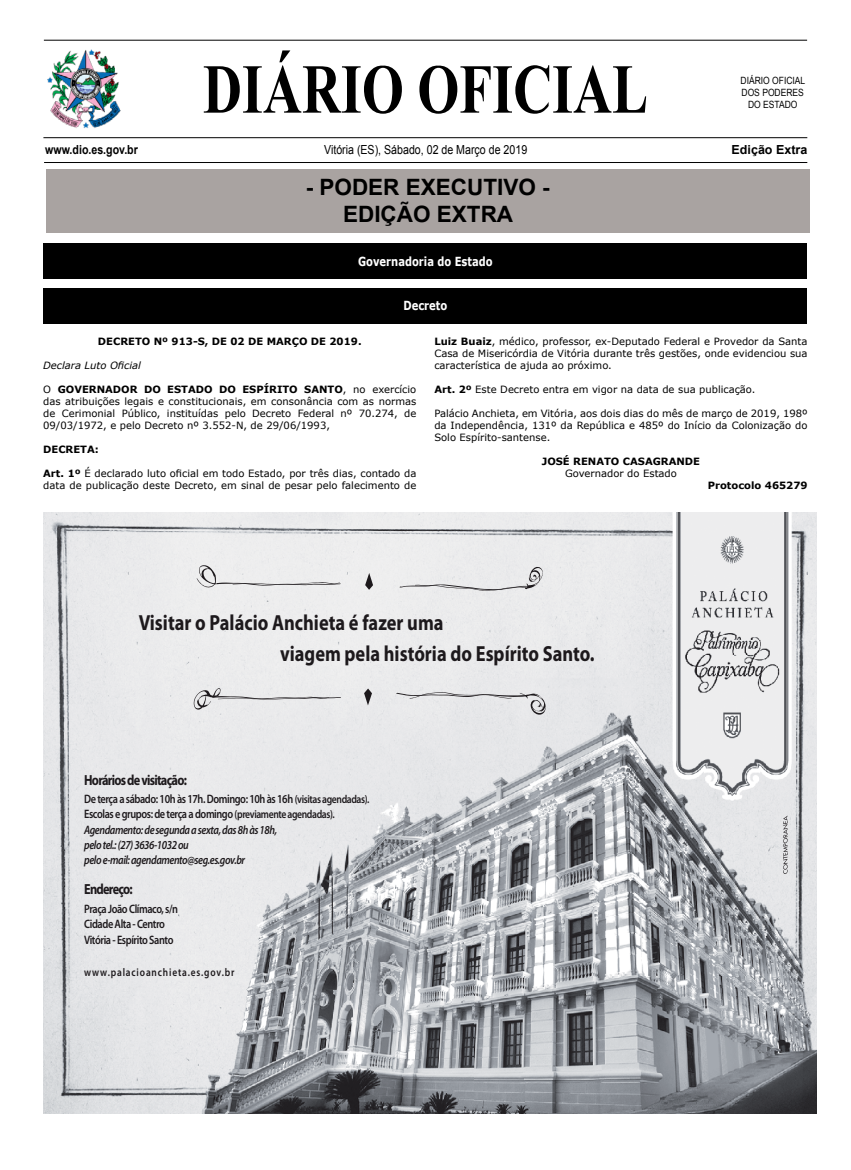
<style>
.page{position:relative;width:851px;height:1170px;background:#fff}
.page>*{position:absolute;margin:0;border:0;box-sizing:border-box;transform-origin:0 0}
.t1{font:700 70px "Times New Roman";color:#000;scale:.77 1}
.t2{font:700 22.5px/27px "Arial";color:#000;text-align:center}
.t3{font:700 21.88px/30.2px "Myriad Pro";color:#1d191c;scale:.84 1}
.t4{font:700 14.62px "Myriad Pro";letter-spacing:-.06em;color:#1d191c;scale:.84 1}
.t5{font:12.5px "Arial";color:#000;scale:.85 1}
.t6{font:700 12.5px "Verdana";color:#fff;scale:.8 1}
.t7{font:700 12.5px "Arial";color:#000;scale:.85 1}
.t8{font:700 12.5px "Arial";color:#000}
.t9{font:italic 600 12.25px/15.2px "Myriad Pro";letter-spacing:-.04em;color:#1d191c;scale:.84 1}
.t10{font:600 12.25px/15.4px "Myriad Pro";letter-spacing:-.04em;color:#1d191c;scale:.84 1}
.t11{font:600 11.12px "Myriad Pro";letter-spacing:.09em;color:#1d191c;scale:.84 1}
.t12{font:10px/12px "Verdana";color:#000;text-align:justify}
.t13{font:700 10px "Verdana";color:#000}
.t14{font:10px/12px "Arial";color:#000;text-align:center;scale:.85 1}
.t15{font:italic 10px "Verdana";color:#000}
.s1{font-weight:700}
.s2{font-style:normal}
.s3{font-style:normal;font-size:11.5px}
</style>
<div class="page">
<hr style="left:44px;top:40px;width:763px;height:1px;background:#000">
<img style="left:47px;top:49px;width:74px;height:79px">
<hr style="left:44px;top:162px;width:763px;height:1px;background:#000">
<hr style="left:43px;top:137px;width:764px;height:1px;background:#000">
<div style="left:46px;top:169px;width:763px;height:63px;background:#a9a3a1"></div>
<div style="left:43px;top:243px;width:764px;height:36px;background:#000"></div>
<div style="left:43px;top:288px;width:764px;height:35px;background:#000"></div>
<img style="left:43px;top:512px;width:773px;height:601px">
<svg style="left:783px;top:815px;width:4px;height:59px"></svg>
<svg style="left:364px;top:688px;width:8px;height:17px"></svg>
<svg style="left:193px;top:688px;width:148px;height:21px;background:#d9d9da"></svg>
<svg style="left:395px;top:691px;width:150px;height:24px;background:#d8d8da"></svg>
<svg style="left:365px;top:573px;width:8px;height:16px"></svg>
<svg style="left:197px;top:565px;width:144px;height:23px;background:#dfdedf"></svg>
<svg style="left:399px;top:566px;width:144px;height:25px;background:#ddddde"></svg>
<h1 class="t1" style="left:203px;top:41px;width:579px">DIÁRIO OFICIAL</h1>
<p class="t14" style="left:740px;top:74px;width:78px">DIÁRIO OFICIAL<br>DOS PODERES<br>DO ESTADO</p>
<p class="t7" style="left:45px;top:141px;width:111px">www.dio.es.gov.br</p>
<p class="t5" style="left:324px;top:141px;width:240px">Vitória (ES), Sábado, 02 de Março de 2019</p>
<p class="t8" style="left:731px;top:141px;width:77px">Edição Extra</p>
<h2 class="t2" style="left:306px;top:174px;width:245px">- PODER EXECUTIVO -<br>EDIÇÃO EXTRA</h2>
<p class="t6" style="left:358px;top:253px;width:169px">Governadoria do Estado</p>
<p class="t6" style="left:403px;top:297px;width:56px">Decreto</p>
<p class="t12" style="left:434px;top:335px;width:374px"><span class="s1">Luiz Buaiz</span>, médico, professor, ex-Deputado Federal e Provedor da Santa Casa de Misericórdia de Vitória durante três gestões, onde evidenciou sua característica de ajuda ao próximo.</p>
<p class="t12" style="left:434px;top:383px;width:322px"><span class="s1">Art. 2º</span> Este Decreto entra em vigor na data de sua publicação.</p>
<p class="t12" style="left:434px;top:407px;width:374px">Palácio Anchieta, em Vitória, aos dois dias do mês de março de 2019, 198º da Independência, 131º da República e 485º do Início da Colonização do Solo Espírito-santense.</p>
<p class="t13" style="left:541px;top:454px;width:160px">JOSÉ RENATO CASAGRANDE</p>
<p class="t12" style="left:565px;top:467px;width:113px">Governador do Estado</p>
<p class="t13" style="left:707px;top:478px;width:101px">Protocolo 465279</p>
<p class="t13" style="left:98px;top:334px;width:265px">DECRETO Nº 913-S, DE 02 DE MARÇO DE 2019.</p>
<p class="t15" style="left:43px;top:358px;width:99px">Declara Luto Oficial</p>
<p class="t12" style="left:43px;top:383px;width:374px">O <span class="s1">GOVERNADOR DO ESTADO DO ESPÍRITO SANTO</span>, no exercício das atribuições legais e constitucionais, em consonância com as normas de Cerimonial Público, instituídas pelo Decreto Federal nº 70.274, de 09/03/1972, e pelo Decreto nº 3.552-N, de 29/06/1993,</p>
<p class="t13" style="left:43px;top:442px;width:57px">DECRETA:</p>
<p class="t12" style="left:43px;top:467px;width:374px"><span class="s1">Art. 1º</span> É declarado luto oficial em todo Estado, por três dias, contado da data de publicação deste Decreto, em sinal de pesar pelo falecimento de</p>
<h3 class="t3" style="left:280px;top:608px;width:376px;text-indent:-141px">Visitar o Palácio Anchieta é fazer uma<br>viagem pela história do Espírito Santo.</h3>
<h3 class="t4" style="left:84px;top:771px;width:124px">Horários de visitação:</h3>
<p class="t9" style="left:84px;top:791px;width:341px"><span class="s2">De terça a sábado: 10h às 17h. Domingo: 10h às 16h</span> <span class="s3">(visitas agendadas).<br></span><span class="s2">Escolas e grupos: de terça a domingo</span> <span class="s3">(previamente agendadas).<br></span>Agendamento: de segunda a sexta, das 8h às 18h,<br>pelo tel.: (27) 3636-1032 ou<br>pelo e-mail: agendamento@seg.es.gov.br</p>
<h3 class="t4" style="left:84px;top:881px;width:59px">Endereço:</h3>
<p class="t10" style="left:84px;top:901px;width:113px">Praça João Clímaco, s/n<br>Cidade Alta - Centro<br>Vitória - Espírito Santo</p>
<p class="t11" style="left:84px;top:966px;width:180px">www.palacioanchieta.es.gov.br</p>
</div>
